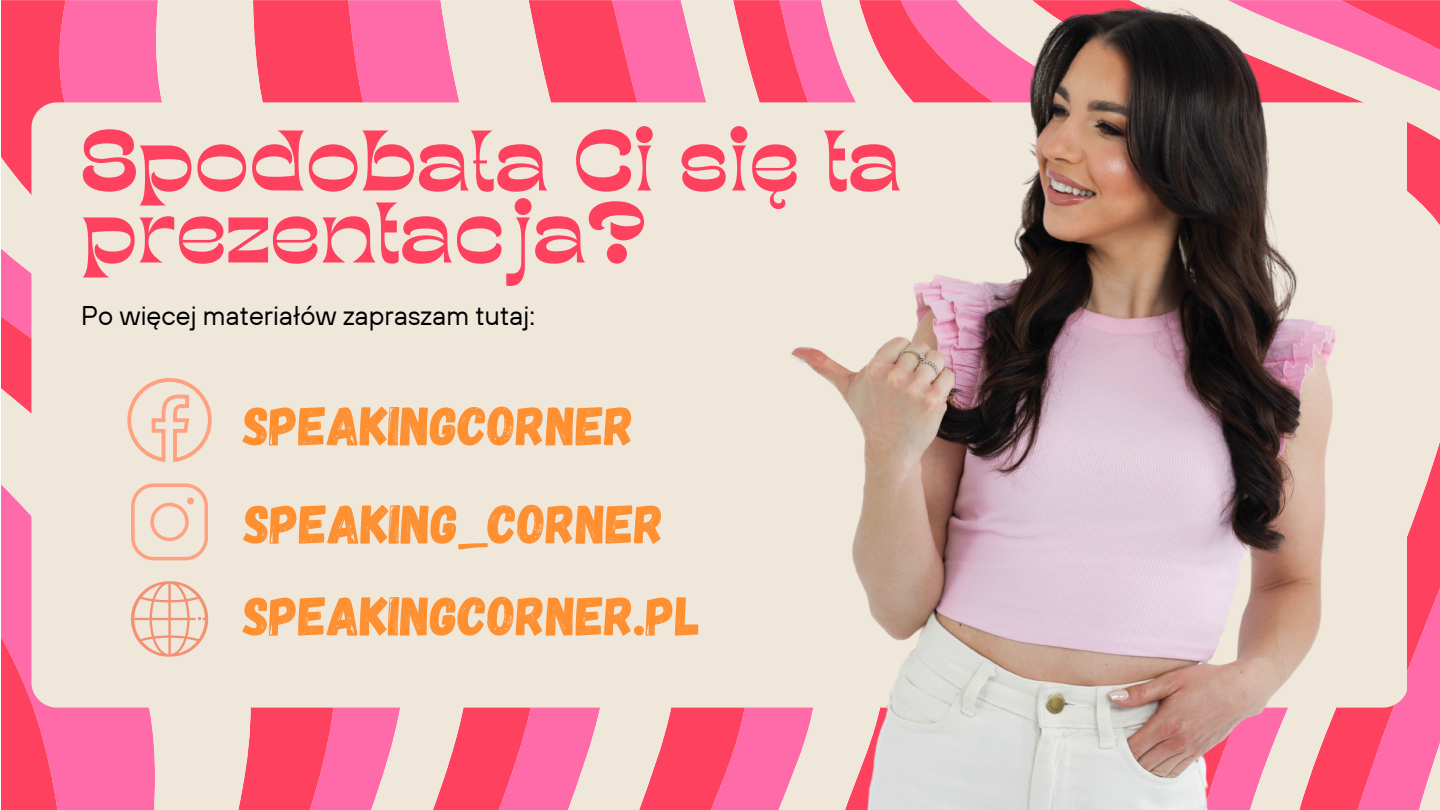
<style>
.page{position:relative;width:1440px;height:810px;background:#fff}
.page>*{position:absolute;margin:0;border:0;box-sizing:border-box;transform-origin:0 0}
.t1{font:60px/72px "TANKINDRED Display";color:#fe415e}
.t2{font:55px "Gagalin";color:#ff9031}
.t3{font:27px "TT Hoves";color:#000}
</style>
<div class="page">
<svg style="left:1px;top:0;width:684px;height:810px;background:#fa829e"></svg>
<div style="left:31px;top:102px;width:654px;height:606px;background:#f0e7db"></div>
<svg style="left:127px;top:378px;width:84px;height:84px;background:#f3d6c5"></svg>
<svg style="left:131px;top:483px;width:77px;height:77px;background:#f3d7c6"></svg>
<svg style="left:131px;top:581px;width:77px;height:76px;background:#f0cfbe"></svg>
<img style="left:685px;top:0;width:755px;height:810px">
<p class="t1" style="left:81px;top:134px;width:823px">Spodobała Ci się ta prezentacja?</p>
<p class="t3" style="left:81px;top:298px;width:456px">Po więcej materiałów zapraszam tutaj:</p>
<h1 class="t2" style="left:243px;top:390px;width:393px">SPEAKINGCORNER</h1>
<p class="t2" style="left:244px;top:488px;width:422px">SPEAKING_CORNER</p>
<p class="t2" style="left:243px;top:580px;width:459px">SPEAKINGCORNER.PL</p>
</div>
